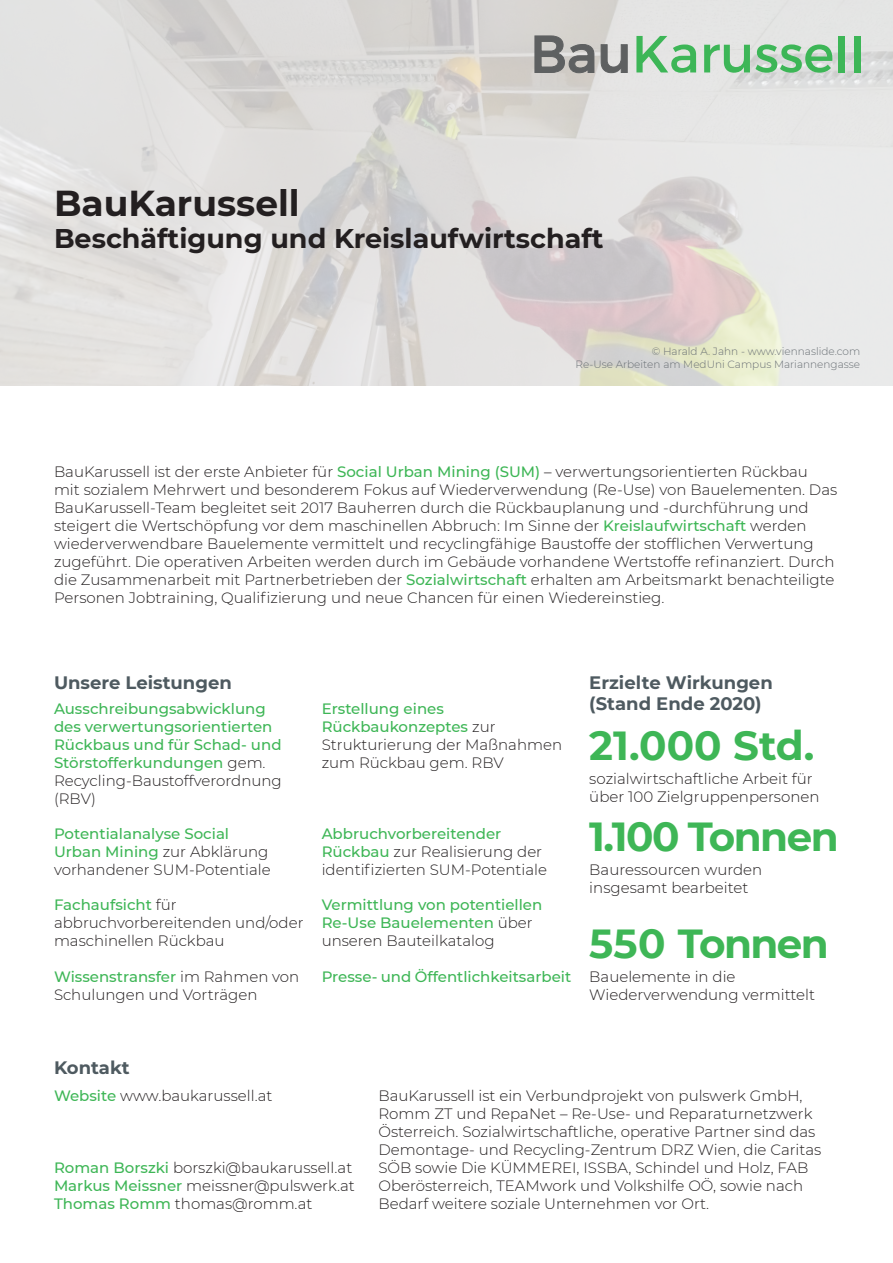
<style>
.page{position:relative;width:893px;height:1263px;background:#fff}
.page>*{position:absolute;margin:0;border:0;box-sizing:border-box;transform-origin:0 0}
.Fließtext{font:700 40.5px "Montserrat";letter-spacing:-.04em;color:#3eb656}
.t1{font:700 36px "Montserrat";color:#231f20}
.t2{font:700 27px "Montserrat";color:#231f20}
.t3{font:700 18px "Montserrat";color:#4e5a60}
.Fließtext-2{font:300 15px/18px "Montserrat";color:#231f20}
.Fließtext-3{font:500 15px/18px "Montserrat";color:#3eb656}
.Credits{font:300 10.5px "Montserrat";color:#6a7075}
.s1{font-weight:500;color:#3eb656}
.s2{font-weight:300;color:#231f20}
</style>
<div class="page">
<img style="left:0;top:0;width:893px;height:386px">
<svg style="left:534px;top:36px;width:60px;height:37px;background:#90908e"></svg>
<svg style="left:601px;top:44px;width:27px;height:29px"></svg>
<svg style="left:636px;top:36px;width:60px;height:37px;background:#9cd0a6"></svg>
<svg style="left:704px;top:44px;width:129px;height:29px;background:#95cca1"></svg>
<div style="left:839px;top:36px;width:6px;height:36px;background:#3db657"></div>
<div style="left:854px;top:36px;width:6px;height:36px;background:#3db657"></div>
<h1 class="t1" style="left:54px;top:177px;width:247px">BauKarussell</h1>
<h2 class="t2" style="left:54px;top:219px;width:551px">Beschäftigung und Kreislaufwirtschaft</h2>
<p class="Credits" style="left:652px;top:344px;width:210px">© Harald A. Jahn - www.viennaslide.com</p>
<p class="Credits" style="left:575px;top:357px;width:286px">Re-Use Arbeiten am MedUni Campus Mariannengasse</p>
<p class="Fließtext-2" style="left:54px;top:462px;width:785px">BauKarussell ist der erste Anbieter für <span class="s1">Social Urban Mining (SUM)</span> – verwertungsorientierten Rückbau mit sozialem Mehrwert und besonderem Fokus auf Wiederverwendung (Re-Use) von Bauelementen. Das BauKarussell-Team begleitet seit 2017 Bauherren durch die Rückbauplanung und -durchführung und steigert die Wertschöpfung vor dem maschinellen Abbruch: Im Sinne der <span class="s1">Kreislaufwirtschaft</span> werden wiederverwendbare Bauelemente vermittelt und recyclingfähige Baustoffe der stofflichen Verwertung zugeführt. Die operativen Arbeiten werden durch im Gebäude vorhandene Wertstoffe refinanziert. Durch die Zusammenarbeit mit Partnerbetrieben der <span class="s1">Sozialwirtschaft</span> erhalten am Arbeitsmarkt benachteiligte Personen Jobtraining, Qualifizierung und neue Chancen für einen Wiedereinstieg.</p>
<h3 class="t3" style="left:54px;top:669px;width:179px">Unsere Leistungen</h3>
<p class="Fließtext-3" style="left:54px;top:699px;width:229px">Ausschreibungsabwicklung des verwertungsorientierten<br>Rückbaus und für Schad- und<br>Störstofferkundungen <span class="s2">gem.<br>Recycling-Baustoffverordnung (RBV)</span></p>
<p class="Fließtext-2" style="left:54px;top:824px;width:218px"><span class="s1">Potentialanalyse Social<br>Urban Mining</span> zur Abklärung vorhandener SUM-Potentiale</p>
<p class="Fließtext-2" style="left:54px;top:895px;width:251px"><span class="s1">Fachaufsicht</span> für abbruchvorbereitenden und/oder maschinellen Rückbau</p>
<p class="Fließtext-2" style="left:322px;top:699px;width:242px"><span class="s1">Erstellung eines<br>Rückbaukonzeptes</span> zur<br>Strukturierung der Maßnahmen zum Rückbau gem. RBV</p>
<p class="Fließtext-2" style="left:322px;top:824px;width:227px"><span class="s1">Abbruchvorbereitender<br>Rückbau</span> zur Realisierung der identifizierten SUM-Potentiale</p>
<p class="Fließtext-3" style="left:322px;top:895px;width:222px">Vermittlung von potentiellen<br>Re-Use Bauelementen <span class="s2">über unseren Bauteilkatalog</span></p>
<p class="Fließtext-3" style="left:54px;top:967px;width:247px">Wissenstransfer <span class="s2">im Rahmen von</span></p>
<p class="Fließtext-3" style="left:322px;top:967px;width:251px">Presse- und Öffentlichkeitsarbeit</p>
<p class="Fließtext-2" style="left:54px;top:985px;width:205px">Schulungen und Vorträgen</p>
<h3 class="t3" style="left:589px;top:669px;width:185px">Erzielte Wirkungen</h3>
<h3 class="t3" style="left:589px;top:691px;width:174px">(Stand Ende 2020)</h3>
<p class="Fließtext" style="left:589px;top:716px;width:227px">21.000 Std.</p>
<p class="Fließtext-2" style="left:589px;top:769px;width:232px">sozialwirtschaftliche Arbeit für über 100 Zielgruppenpersonen</p>
<p class="Fließtext" style="left:589px;top:807px;width:251px">1.100 Tonnen</p>
<p class="Fließtext-2" style="left:589px;top:860px;width:175px">Bauressourcen wurden insgesamt bearbeitet</p>
<p class="Fließtext" style="left:589px;top:914px;width:241px">550 Tonnen</p>
<p class="Fließtext-2" style="left:589px;top:967px;width:227px">Bauelemente in die<br>Wiederverwendung vermittelt</p>
<h3 class="t3" style="left:54px;top:1055px;width:77px">Kontakt</h3>
<p class="Fließtext-2" style="left:54px;top:1086px;width:220px"><span class="s1">Website</span> www.baukarussell.at</p>
<p class="Fließtext-2" style="left:54px;top:1158px;width:302px"><span class="s1">Roman Borszki</span> borszki@baukarussell.at<br><span class="s1">Markus Meissner</span> meissner@pulswerk.at</p>
<p class="Fließtext-2" style="left:54px;top:1194px;width:260px"><span class="s1">Thomas Romm</span> thomas@romm.at</p>
<p class="Fließtext-2" style="left:378px;top:1086px;width:444px">BauKarussell ist ein Verbundprojekt von pulswerk GmbH, Romm ZT und RepaNet – Re-Use- und Reparaturnetzwerk Österreich. Sozialwirtschaftliche, operative Partner sind das Demontage- und Recycling-Zentrum DRZ Wien, die Caritas SÖB sowie Die KÜMMEREI, ISSBA, Schindel und Holz, FAB Oberösterreich, TEAMwork und Volkshilfe OÖ, sowie nach Bedarf weitere soziale Unternehmen vor Ort.</p>
</div>
